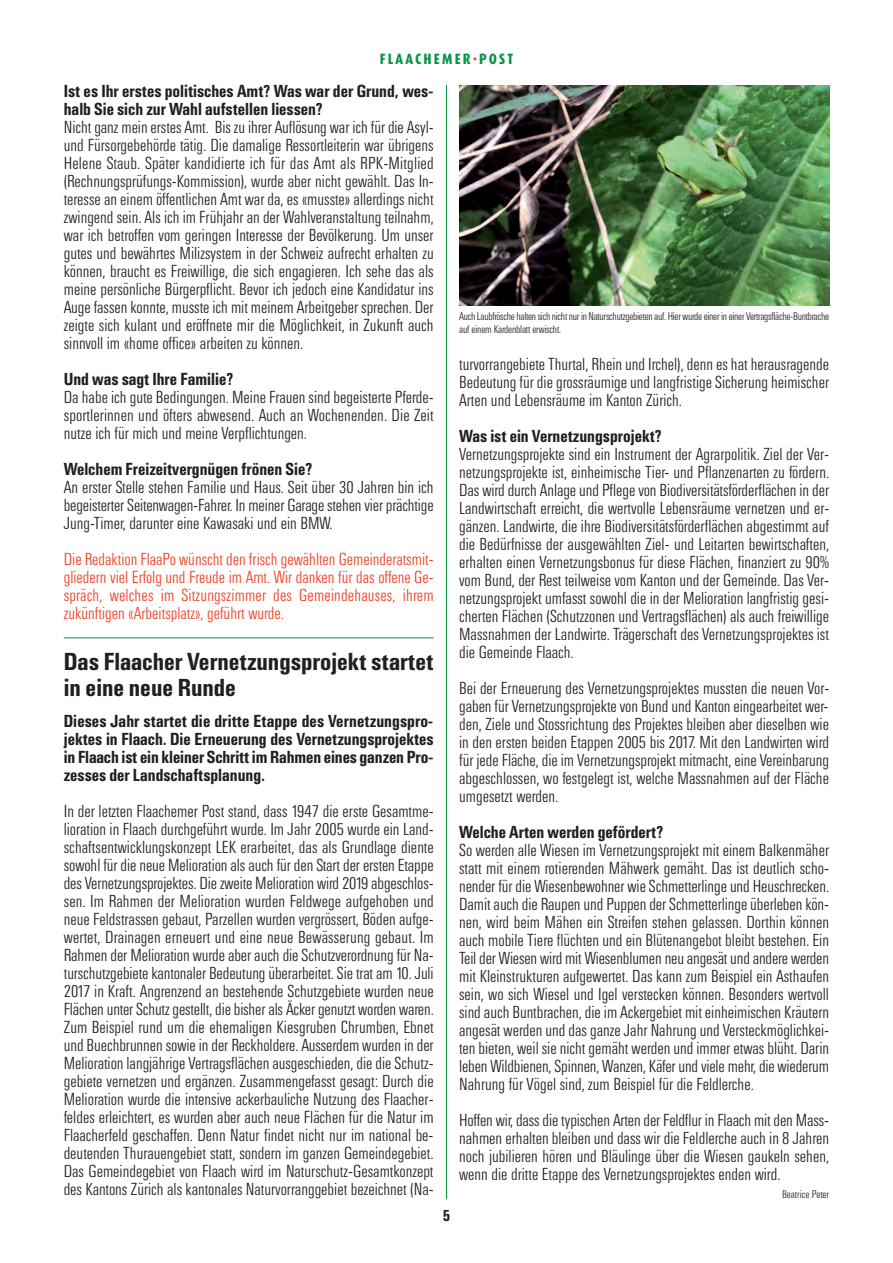
<style>
.page{position:relative;width:893px;height:1263px;background:#fff}
.page>*{position:absolute;margin:0;border:0;box-sizing:border-box;transform-origin:0 0}
.t1{font:23.25px/26.1px "Univers SB Med Con";color:#231f20}
.t2{font:16.5px/18px "Univers SB Lig Con";color:#231f20;text-align:justify}
.t3{font:16.5px/18px "Univers SB Med Con";color:#231f20}
.t4{font:16.5px/18px "Univers SB Lig Con";color:#ef3e22;text-align:justify}
.t5{font:800 15px "Dax Condensed";letter-spacing:.15em;color:#099547}
.t6{font:15px "Univers SB Med Con";color:#231f20}
.t7{font:10.5px/12.6px "Univers SB Lig Con";letter-spacing:-.025em;color:#231f20}
.t8{font:10.5px "Univers SB Lig Con";color:#231f20}
.s1{color:#ef3e22}
</style>
<div class="page">
<hr style="left:446px;top:85px;width:1px;height:1114px;background:#099547">
<hr style="left:64px;top:638px;width:370px;height:1px;background:#099547">
<img style="left:459px;top:85px;width:370px;height:221px">
<p class="t5" style="left:380px;top:52px;width:135px">FLAACHEMER<span class="s1">·</span>POST</p>
<p class="t3" style="left:64px;top:82px;width:371px">Ist es Ihr erstes politisches Amt? Was war der Grund, wes&shy;halb Sie sich zur Wahl aufstellen liessen?</p>
<p class="t2" style="left:64px;top:118px;width:372px">Nicht ganz mein erstes Amt. Bis zu ihrer Auflösung war ich für die Asyl&shy;und Fürsorgebehörde tätig. Die damalige Ressortleiterin war übrigens Helene Staub. Später kandidierte ich für das Amt als RPK-Mitglied (Rechnungsprüfungs-Kommission), wurde aber nicht gewählt. Das In&shy;teresse an einem öffentlichen Amt war da, es «musste» allerdings nicht zwingend sein. Als ich im Frühjahr an der Wahlveranstaltung teilnahm, war ich betroffen vom geringen Interesse der Bevölkerung. Um unser gutes und bewährtes Milizsystem in der Schweiz aufrecht erhalten zu können, braucht es Freiwillige, die sich engagieren. Ich sehe das als meine persönliche Bürgerpflicht. Bevor ich jedoch eine Kandidatur ins Auge fassen konnte, musste ich mit meinem Arbeitgeber sprechen. Der zeigte sich kulant und eröffnete mir die Möglichkeit, in Zukunft auch sinnvoll im «home office» arbeiten zu können.</p>
<p class="t3" style="left:64px;top:370px;width:171px">Und was sagt Ihre Familie?</p>
<p class="t2" style="left:64px;top:388px;width:371px">Da habe ich gute Bedingungen. Meine Frauen sind begeisterte Pferde&shy;sportlerinnen und öfters abwesend. Auch an Wochenenden. Die Zeit nutze ich für mich und meine Verpflichtungen.</p>
<p class="t3" style="left:64px;top:460px;width:250px">Welchem Freizeitvergnügen frönen Sie?</p>
<p class="t2" style="left:64px;top:478px;width:371px">An erster Stelle stehen Familie und Haus. Seit über 30 Jahren bin ich begeisterter Seitenwagen-Fahrer. In meiner Garage stehen vier prächtige Jung-Timer, darunter eine Kawasaki und ein BMW.</p>
<p class="t4" style="left:64px;top:550px;width:371px">Die Redaktion FlaaPo wünscht den frisch gewählten Gemeinderatsmit&shy;gliedern viel Erfolg und Freude im Amt. Wir danken für das offene Ge&shy;spräch, welches im Sitzungszimmer des Gemeindehauses, ihrem zukünftigen «Arbeitsplatz», geführt wurde.</p>
<h1 class="t1" style="left:64px;top:649px;width:371px">Das Flaacher Vernetzungsprojekt startet in eine neue Runde</h1>
<p class="t3" style="left:64px;top:712px;width:371px;text-align:justify">Dieses Jahr startet die dritte Etappe des Vernetzungspro&shy;jektes in Flaach. Die Erneuerung des Vernetzungsprojektes in Flaach ist ein kleiner Schritt im Rahmen eines ganzen Pro&shy;zesses der Landschaftsplanung.</p>
<p class="t2" style="left:64px;top:802px;width:372px">In der letzten Flaachemer Post stand, dass 1947 die erste Gesamtme&shy;lioration in Flaach durchgeführt wurde. Im Jahr 2005 wurde ein Land&shy;schaftsentwicklungskonzept LEK erarbeitet, das als Grundlage diente sowohl für die neue Melioration als auch für den Start der ersten Etappe des Vernetzungsprojektes. Die zweite Melioration wird 2019 abgeschlos&shy;sen. Im Rahmen der Melioration wurden Feldwege aufgehoben und neue Feldstrassen gebaut, Parzellen wurden vergrössert, Böden aufge&shy;wertet, Drainagen erneuert und eine neue Bewässerung gebaut. Im Rahmen der Melioration wurde aber auch die Schutzverordnung für Na&shy;turschutzgebiete kantonaler Bedeutung überarbeitet. Sie trat am 10. Juli 2017 in Kraft. Angrenzend an bestehende Schutzgebiete wurden neue Flächen unter Schutz gestellt, die bisher als Äcker genutzt worden waren.<br>Zum Beispiel rund um die ehemaligen Kiesgruben Chrumben, Ebnet und Buechbrunnen sowie in der Reckholdere. Ausserdem wurden in der Melioration langjährige Vertragsflächen ausgeschieden, die die Schutz&shy;gebiete vernetzen und ergänzen. Zusammengefasst gesagt: Durch die Melioration wurde die intensive ackerbauliche Nutzung des Flaacher&shy;feldes erleichtert, es wurden aber auch neue Flächen für die Natur im Flaacherfeld geschaffen. Denn Natur findet nicht nur im national be&shy;deutenden Thurauengebiet statt, sondern im ganzen Gemeindegebiet.<br>Das Gemeindegebiet von Flaach wird im Naturschutz-Gesamtkonzept des Kantons Zürich als kantonales Naturvorranggebiet bezeichnet (Na-</p>
<p class="t7" style="left:459px;top:310px;width:371px">Auch Laubfrösche halten sich nicht nur in Naturschutzgebieten auf. Hier wurde einer in einer Vertragsfläche-Buntbrache auf einem Kardenblatt erwischt.</p>
<p class="t2" style="left:459px;top:355px;width:371px">turvorrangebiete Thurtal, Rhein und Irchel), denn es hat herausragende Bedeutung für die grossräumige und langfristige Sicherung heimischer Arten und Lebensräume im Kanton Zürich.</p>
<p class="t3" style="left:459px;top:427px;width:204px">Was ist ein Vernetzungsprojekt?</p>
<p class="t2" style="left:459px;top:445px;width:372px">Vernetzungsprojekte sind ein Instrument der Agrarpolitik. Ziel der Ver&shy;netzungsprojekte ist, einheimische Tier- und Pflanzenarten zu fördern.<br>Das wird durch Anlage und Pflege von Biodiversitätsförderflächen in der Landwirtschaft erreicht, die wertvolle Lebensräume vernetzen und er&shy;gänzen. Landwirte, die ihre Biodiversitätsförderflächen abgestimmt auf die Bedürfnisse der ausgewählten Ziel- und Leitarten bewirtschaften, erhalten einen Vernetzungsbonus für diese Flächen, finanziert zu 90% vom Bund, der Rest teilweise vom Kanton und der Gemeinde. Das Ver&shy;netzungsprojekt umfasst sowohl die in der Melioration langfristig gesi&shy;cherten Flächen (Schutzzonen und Vertragsflächen) als auch freiwillige Massnahmen der Landwirte. Trägerschaft des Vernetzungsprojektes ist die Gemeinde Flaach.</p>
<p class="t2" style="left:459px;top:679px;width:372px">Bei der Erneuerung des Vernetzungsprojektes mussten die neuen Vor&shy;gaben für Vernetzungsprojekte von Bund und Kanton eingearbeitet wer&shy;den, Ziele und Stossrichtung des Projektes bleiben aber dieselben wie in den ersten beiden Etappen 2005 bis 2017. Mit den Landwirten wird für jede Fläche, die im Vernetzungsprojekt mitmacht, eine Vereinbarung abgeschlossen, wo festgelegt ist, welche Massnahmen auf der Fläche umgesetzt werden.</p>
<p class="t3" style="left:459px;top:823px;width:206px">Welche Arten werden gefördert?</p>
<p class="t2" style="left:459px;top:841px;width:371px">So werden alle Wiesen im Vernetzungsprojekt mit einem Balkenmäher statt mit einem rotierenden Mähwerk gemäht. Das ist deutlich scho&shy;nender für die Wiesenbewohner wie Schmetterlinge und Heuschrecken.<br>Damit auch die Raupen und Puppen der Schmetterlinge überleben kön&shy;nen, wird beim Mähen ein Streifen stehen gelassen. Dorthin können auch mobile Tiere flüchten und ein Blütenangebot bleibt bestehen. Ein Teil der Wiesen wird mit Wiesenblumen neu angesät und andere werden mit Kleinstrukturen aufgewertet. Das kann zum Beispiel ein Asthaufen sein, wo sich Wiesel und Igel verstecken können. Besonders wertvoll sind auch Buntbrachen, die im Ackergebiet mit einheimischen Kräutern angesät werden und das ganze Jahr Nahrung und Versteckmöglichkei&shy;ten bieten, weil sie nicht gemäht werden und immer etwas blüht. Darin leben Wildbienen, Spinnen, Wanzen, Käfer und viele mehr, die wiederum Nahrung für Vögel sind, zum Beispiel für die Feldlerche.</p>
<p class="t2" style="left:459px;top:1111px;width:371px">Hoffen wir, dass die typischen Arten der Feldflur in Flaach mit den Mass&shy;nahmen erhalten bleiben und dass wir die Feldlerche auch in 8 Jahren noch jubilieren hören und Bläulinge über die Wiesen gaukeln sehen, wenn die dritte Etappe des Vernetzungsprojektes enden wird.</p>
<p class="t8" style="left:782px;top:1188px;width:49px">Beatrice Peter</p>
<p class="t6" style="left:443px;top:1206px;width:9px">5</p>
</div>
